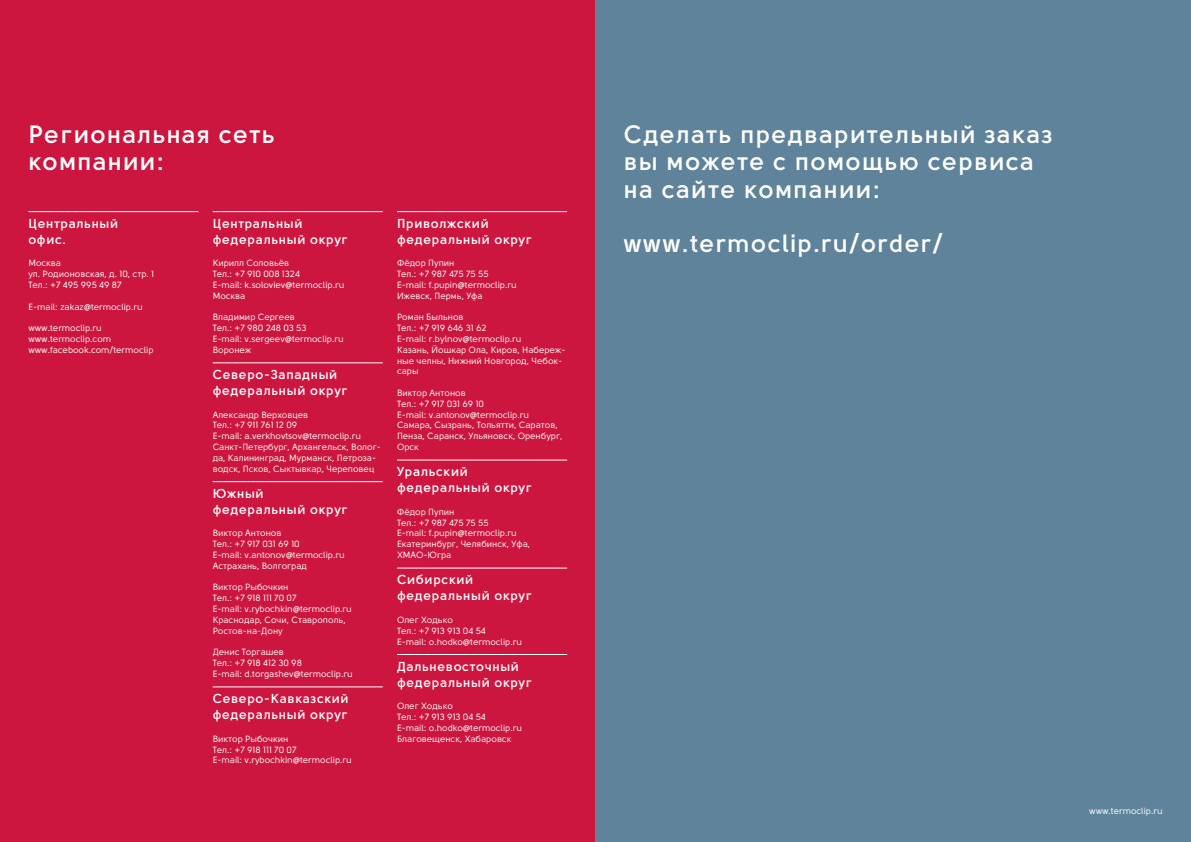
<style>
.page{position:relative;width:1191px;height:842px;background:#fff}
.page>*{position:absolute;margin:0;border:0;box-sizing:border-box;transform-origin:0 0}
.t1{font:700 25px/27px "Solomon Sans Semi";letter-spacing:.05em;color:#fff}
.t2{font:700 13px/15.6px "Solomon Sans Semi";letter-spacing:.05em;color:#fff}
.t3{font:9px/10.8px "Solomon Sans Normal";color:#fff}
</style>
<div class="page">
<div style="left:0;top:0;width:595px;height:842px;background:#cd163f"></div>
<hr style="left:28px;top:211px;width:170px;height:1px;background:#fff">
<hr style="left:213px;top:211px;width:170px;height:1px;background:#fff">
<hr style="left:213px;top:363px;width:170px;height:1px;background:#fff">
<hr style="left:213px;top:481px;width:170px;height:1px;background:#fff">
<hr style="left:213px;top:687px;width:170px;height:1px;background:#fff">
<div style="left:595px;top:0;width:596px;height:842px;background:#5e839b"></div>
<hr style="left:397px;top:211px;width:170px;height:1px;background:#fff">
<hr style="left:397px;top:460px;width:170px;height:1px;background:#fff">
<hr style="left:397px;top:568px;width:170px;height:1px;background:#fff">
<hr style="left:397px;top:654px;width:170px;height:1px;background:#fff">
<h1 class="t1" style="left:28px;top:121px;width:248px">Региональная сеть компании:</h1>
<h2 class="t2" style="left:28px;top:216px;width:91px">Центральный офис.</h2>
<p class="t3" style="left:28px;top:258px;width:127px">Москва<br>ул. Родионовская, д. 10, стр. 1<br>Тел.: +7 495 995 49 87</p>
<p class="t3" style="left:28px;top:301px;width:116px">E-mail: zakaz@termoclip.ru</p>
<p class="t3" style="left:28px;top:323px;width:127px">www.termoclip.ru www.termoclip.com www.facebook.com/termoclip</p>
<h2 class="t2" style="left:213px;top:216px;width:137px">Центральный федеральный округ</h2>
<p class="t3" style="left:213px;top:258px;width:133px">Кирилл Соловьёв<br>Тел.: +7 910 008 1324<br>E-mail: k.soloviev@termoclip.ru<br>Москва</p>
<p class="t3" style="left:213px;top:312px;width:132px">Владимир Сергеев<br>Тел.: +7 980 248 03 53<br>E-mail: v.sergeev@termoclip.ru<br>Воронеж</p>
<h2 class="t2" style="left:213px;top:367px;width:137px">Северо-Западный федеральный округ</h2>
<p class="t3" style="left:213px;top:409px;width:170px">Александр Верховцев<br>Тел.: +7 911 761 12 09<br>E-mail: a.verkhovtsov@termoclip.ru<br>Санкт-Петербург, Архангельск, Волог&shy;да, Калининград, Мурманск, Петроза&shy;водск, Псков, Сыктывкар, Череповец</p>
<h2 class="t2" style="left:213px;top:486px;width:137px">Южный федеральный округ</h2>
<p class="t3" style="left:213px;top:528px;width:133px">Виктор Антонов<br>Тел.: +7 917 031 69 10<br>E-mail: v.antonov@termoclip.ru<br>Астрахань, Волгоград</p>
<p class="t3" style="left:213px;top:582px;width:141px">Виктор Рыбочкин<br>Тел.: +7 918 111 70 07<br>E-mail: v.rybochkin@termoclip.ru<br>Краснодар, Сочи, Ставрополь,<br>Ростов-на-Дону</p>
<p class="t3" style="left:213px;top:647px;width:141px">Денис Торгашев<br>Тел.: +7 918 412 30 98<br>E-mail: d.torgashev@termoclip.ru</p>
<h2 class="t2" style="left:213px;top:691px;width:137px">Северо-Кавказский федеральный округ</h2>
<p class="t3" style="left:213px;top:733px;width:141px">Виктор Рыбочкин<br>Тел.: +7 918 111 70 07<br>E-mail: v.rybochkin@termoclip.ru</p>
<h2 class="t2" style="left:397px;top:216px;width:137px">Приволжский федеральный округ</h2>
<p class="t3" style="left:397px;top:258px;width:121px">Фёдор Пупин<br>Тел.: +7 987 475 75 55<br>E-mail: f.pupin@termoclip.ru<br>Ижевск, Пермь, Уфа</p>
<p class="t3" style="left:397px;top:312px;width:170px">Роман Быльнов<br>Тел.: +7 919 646 31 62<br>E-mail: r.bylnov@termoclip.ru<br>Казань, Йошкар Ола, Киров, Набереж&shy;ные челны, Нижний Новгород, Чебок&shy;сары</p>
<p class="t3" style="left:397px;top:388px;width:167px">Виктор Антонов<br>Тел.: +7 917 031 69 10<br>E-mail: v.antonov@termoclip.ru<br>Самара, Сызрань, Тольятти, Саратов,<br>Пенза, Саранск, Ульяновск, Оренбург,<br>Орск</p>
<h2 class="t2" style="left:397px;top:464px;width:137px">Уральский федеральный округ</h2>
<p class="t3" style="left:397px;top:506px;width:135px">Фёдор Пупин<br>Тел.: +7 987 475 75 55<br>E-mail: f.pupin@termoclip.ru<br>Екатеринбург, Челябинск, Уфа,<br>ХМАО-Югра</p>
<h2 class="t2" style="left:397px;top:572px;width:137px">Сибирский федеральный округ</h2>
<p class="t3" style="left:397px;top:614px;width:126px">Олег Ходько<br>Тел.: +7 913 913 04 54<br>E-mail: o.hodko@termoclip.ru</p>
<h2 class="t2" style="left:397px;top:659px;width:137px">Дальневосточный федеральный округ</h2>
<p class="t3" style="left:397px;top:701px;width:126px">Олег Ходько<br>Тел.: +7 913 913 04 54<br>E-mail: o.hodko@termoclip.ru<br>Благовещенск, Хабаровск</p>
<h1 class="t1" style="left:624px;top:121px;width:430px">Сделать предварительный заказ вы можете с помощью сервиса на сайте компании:</h1>
<h1 class="t1" style="left:624px;top:229px;width:321px">www.termoclip.ru/order/</h1>
<p class="t3" style="left:1089px;top:805px;width:75px">www.termoclip.ru</p>
</div>
